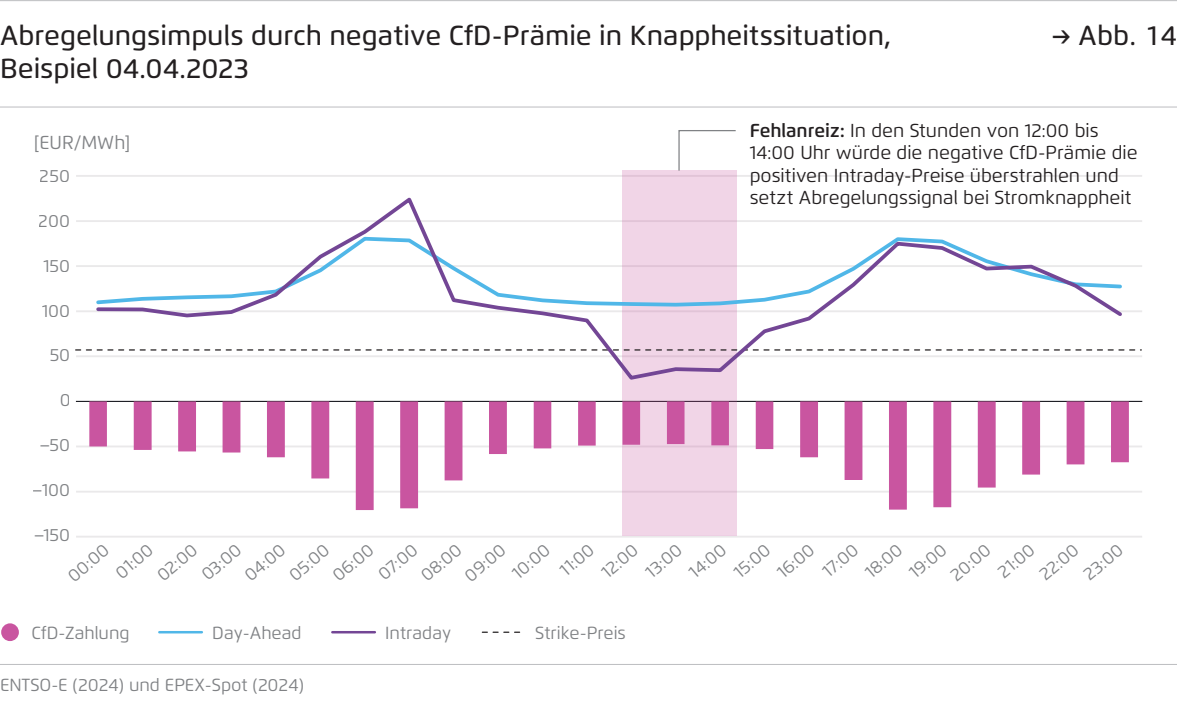
<style>
.page{position:relative;width:1177px;height:707px;background:#fff}
.page>*{position:absolute;margin:0;border:0;box-sizing:border-box;transform-origin:0 0}
.t1{font:500 27.5px/33px "Flexo";color:#231f20}
.t2{font:18.75px/22.5px "Flexo";color:#231f20}
.t3{font:18.75px "Flexo";color:#808285}
.t4{font:17.5px "Flexo";color:#808285}
.s1{font-weight:600}
</style>
<div class="page">
<hr style="left:76px;top:175px;width:1066px;height:2px;background:#eae9ea">
<hr style="left:76px;top:220px;width:1066px;height:2px;background:#eae9ea">
<hr style="left:76px;top:265px;width:1066px;height:2px;background:#eae9ea">
<hr style="left:76px;top:310px;width:1066px;height:2px;background:#eae9ea">
<hr style="left:76px;top:355px;width:1066px;height:2px;background:#eae9ea">
<hr style="left:76px;top:445px;width:1066px;height:2px;background:#eae9ea">
<hr style="left:76px;top:490px;width:1066px;height:2px;background:#eae9ea">
<hr style="left:76px;top:535px;width:1066px;height:2px;background:#eae9ea">
<hr style="left:76px;top:401px;width:1066px;height:1px;background:#000208">
<div style="left:622px;top:171px;width:114px;height:364px;background:#f1d5e7"></div>
<hr style="left:0;top:663px;width:1176px;height:1px;background:#bcbdc0">
<hr style="left:0;top:106px;width:1176px;height:1px;background:#bcbdc0">
<hr style="left:0;top:0;width:1176px;height:1px;background:#bcbdc0">
<hr style="left:332px;top:630px;width:43px;height:3px;background:#734695">
<hr style="left:159px;top:630px;width:43px;height:3px;background:#50b7e8">
<svg style="left:482px;top:631px;width:38px;height:1px"></svg>
<div style="left:1px;top:623px;width:18px;height:18px;background:#c955a0;border-radius:50%"></div>
<svg style="left:76px;top:349px;width:1065px;height:1px"></svg>
<svg style="left:677px;top:130px;width:60px;height:42px"></svg>
<svg style="left:89px;top:401px;width:1039px;height:109px"></svg>
<svg style="left:94px;top:194px;width:1031px;height:188px"></svg>
<h1 class="t1" style="left:0;top:19px;width:892px">Abregelungsimpuls durch negative CfD-Prämie in Knappheitssituation,<br>Beispiel 04.04.2023</h1>
<h1 class="t1" style="left:1051px;top:19px;width:127px">→ Abb. 14</h1>
<p class="t3" style="left:34px;top:131px;width:98px">[EUR/MWh]</p>
<p class="t4" style="left:40px;top:165px;width:32px">250</p>
<p class="t4" style="left:39px;top:210px;width:33px">200</p>
<p class="t4" style="left:43px;top:255px;width:28px">150</p>
<p class="t4" style="left:42px;top:300px;width:29px">100</p>
<p class="t4" style="left:49px;top:344px;width:22px">50</p>
<p class="t4" style="left:59px;top:389px;width:12px">0</p>
<p class="t4" style="left:39px;top:434px;width:32px">−50</p>
<p class="t4" style="left:33px;top:479px;width:39px">−100</p>
<p class="t4" style="left:34px;top:524px;width:37px">−150</p>
<p class="t2" style="left:749px;top:119px;width:389px"><span class="s1">Fehlanreiz:</span> In den Stunden von 12:00 bis 14:00 Uhr würde die negative CfD-Prämie die positiven Intraday-Preise überstrahlen und setzt Abregelungssignal bei Stromknappheit</p>
<p class="t4" style="left:63px;top:569px;width:49px;rotate:-40deg">00:00</p>
<p class="t4" style="left:111px;top:566px;width:44px;rotate:-40deg">01:00</p>
<p class="t4" style="left:153px;top:568px;width:47px;rotate:-40deg">02:00</p>
<p class="t4" style="left:197px;top:568px;width:47px;rotate:-40deg">03:00</p>
<p class="t4" style="left:240px;top:569px;width:48px;rotate:-40deg">04:00</p>
<p class="t4" style="left:285px;top:568px;width:47px;rotate:-40deg">05:00</p>
<p class="t4" style="left:328px;top:569px;width:48px;rotate:-40deg">06:00</p>
<p class="t4" style="left:374px;top:568px;width:46px;rotate:-40deg">07:00</p>
<p class="t4" style="left:416px;top:569px;width:48px;rotate:-40deg">08:00</p>
<p class="t4" style="left:460px;top:569px;width:48px;rotate:-40deg">09:00</p>
<p class="t4" style="left:508px;top:566px;width:44px;rotate:-40deg">10:00</p>
<p class="t4" style="left:555px;top:563px;width:39px;rotate:-40deg">11:00</p>
<p class="t4" style="left:597px;top:565px;width:42px;rotate:-40deg">12:00</p>
<p class="t4" style="left:641px;top:565px;width:42px;rotate:-40deg">13:00</p>
<p class="t4" style="left:684px;top:566px;width:43px;rotate:-40deg">14:00</p>
<p class="t4" style="left:729px;top:565px;width:42px;rotate:-40deg">15:00</p>
<p class="t4" style="left:772px;top:566px;width:43px;rotate:-40deg">16:00</p>
<p class="t4" style="left:818px;top:565px;width:42px;rotate:-40deg">17:00</p>
<p class="t4" style="left:860px;top:566px;width:43px;rotate:-40deg">18:00</p>
<p class="t4" style="left:904px;top:566px;width:43px;rotate:-40deg">19:00</p>
<p class="t4" style="left:946px;top:568px;width:47px;rotate:-40deg">20:00</p>
<p class="t4" style="left:993px;top:566px;width:43px;rotate:-40deg">21:00</p>
<p class="t4" style="left:1034px;top:568px;width:46px;rotate:-40deg">22:00</p>
<p class="t4" style="left:1079px;top:568px;width:46px;rotate:-40deg">23:00</p>
<p class="t4" style="left:32px;top:622px;width:100px">CfD-Zahlung</p>
<p class="t4" style="left:212px;top:622px;width:91px">Day-Ahead</p>
<p class="t4" style="left:385px;top:622px;width:67px">Intraday</p>
<p class="t4" style="left:535px;top:622px;width:92px">Strike-Preis</p>
<p class="t4" style="left:0;top:674px;width:305px">ENTSO-E (2024) und EPEX-Spot (2024)</p>
</div>
